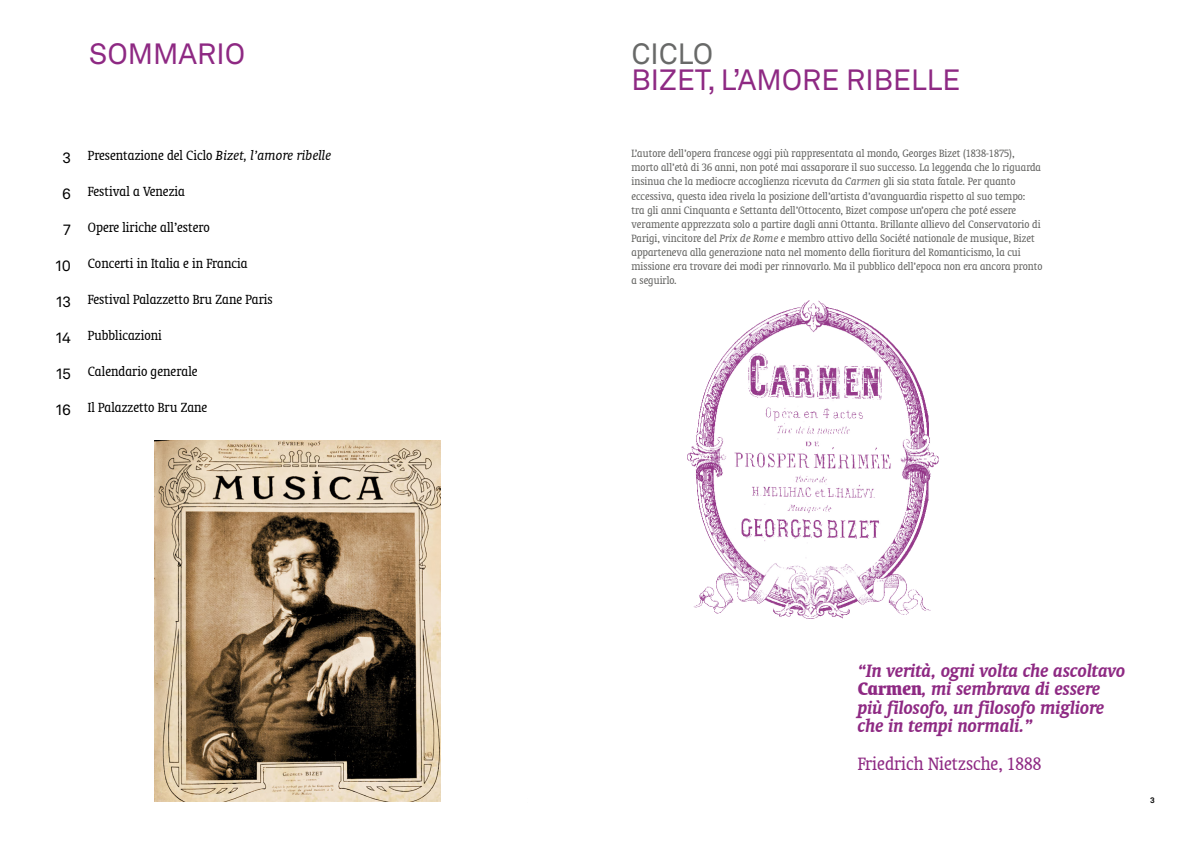
<style>
.page{position:relative;width:1191px;height:842px;background:#fff}
.page>*{position:absolute;margin:0;border:0;box-sizing:border-box;transform-origin:0 0}
.t1{font:29px "Akkurat LL";color:#8e2983}
.t2{font:29px "Akkurat LL";color:#686968}
.t3{font:italic 700 20.3px/18.6px "Oranda BT";color:#8e2983}
.t4{font:condensed 20.3px "Oranda BT";color:#8e2983}
.t5{font:condensed 15px "Oranda BT";color:#000}
.t6{font:15px "Akkurat LL";color:#000}
.t7{font:condensed 12px/14px "Oranda BT";color:#636361}
.t8{font:700 8px "Akkurat LL";color:#000}
.s1{font-style:italic;font-stretch:normal}
.s2{font-style:normal;font-stretch:condensed}
</style>
<div class="page">
<img style="left:687px;top:300px;width:252px;height:319px">
<img style="left:155px;top:441px;width:285px;height:360px">
<h1 class="t1" style="left:89px;top:32px;width:157px">SOMMARIO</h1>
<h1 class="t2" style="left:631px;top:32px;width:83px">CICLO</h1>
<h1 class="t1" style="left:631px;top:58px;width:330px">BIZET, L’AMORE RIBELLE</h1>
<p class="t6" style="left:62px;top:146px;width:10px">3</p>
<p class="t6" style="left:62px;top:182px;width:10px">6</p>
<p class="t6" style="left:63px;top:218px;width:9px">7</p>
<p class="t6" style="left:56px;top:254px;width:16px">10</p>
<p class="t6" style="left:57px;top:290px;width:16px">13</p>
<p class="t6" style="left:56px;top:326px;width:16px">14</p>
<p class="t6" style="left:57px;top:362px;width:16px">15</p>
<p class="t6" style="left:56px;top:398px;width:16px">16</p>
<p class="t5" style="left:88px;top:147px;width:245px">Presentazione del Ciclo <span class="s1">Bizet, l’amore ribelle</span></p>
<p class="t5" style="left:88px;top:183px;width:99px">Festival a Venezia</p>
<p class="t5" style="left:88px;top:219px;width:123px">Opere liriche all’estero</p>
<p class="t5" style="left:88px;top:255px;width:161px">Concerti in Italia e in Francia</p>
<p class="t5" style="left:88px;top:291px;width:186px">Festival Palazzetto Bru Zane Paris</p>
<p class="t5" style="left:88px;top:327px;width:76px">Pubblicazioni</p>
<p class="t5" style="left:88px;top:363px;width:111px">Calendario generale</p>
<p class="t5" style="left:88px;top:399px;width:121px">Il Palazzetto Bru Zane</p>
<p class="t7" style="left:631px;top:147px;width:412px">L’autore dell’opera francese oggi più rappresentata al mondo, Georges Bizet (1838-1875), morto all’età di 36 anni, non poté mai assaporare il suo successo. La leggenda che lo riguarda insinua che la mediocre accoglienza ricevuta da <span class="s1">Carmen</span> gli sia stata fatale. Per quanto eccessiva, questa idea rivela la posizione dell’artista d’avanguardia rispetto al suo tempo:<br>tra gli anni Cinquanta e Settanta dell’Ottocento, Bizet compose un’opera che poté essere veramente apprezzata solo a partire dagli anni Ottanta. Brillante allievo del Conservatorio di Parigi, vincitore del <span class="s1">Prix de Rome</span> e membro attivo della Société nationale de musique, Bizet apparteneva alla generazione nata nel momento della fioritura del Romanticismo, la cui missione era trovare dei modi per rinnovarlo. Ma il pubblico dell’epoca non era ancora pronto a seguirlo.</p>
<h2 class="t3" style="left:857px;top:660px;width:269px">“In verità, ogni volta che ascoltavo<br><span class="s2">Carmen</span>, mi sembrava di essere più filosofo, un filosofo migliore che in tempi normali.”</h2>
<h2 class="t4" style="left:857px;top:752px;width:185px">Friedrich Nietzsche, 1888</h2>
<p class="t8" style="left:1150px;top:793px;width:6px">3</p>
</div>
